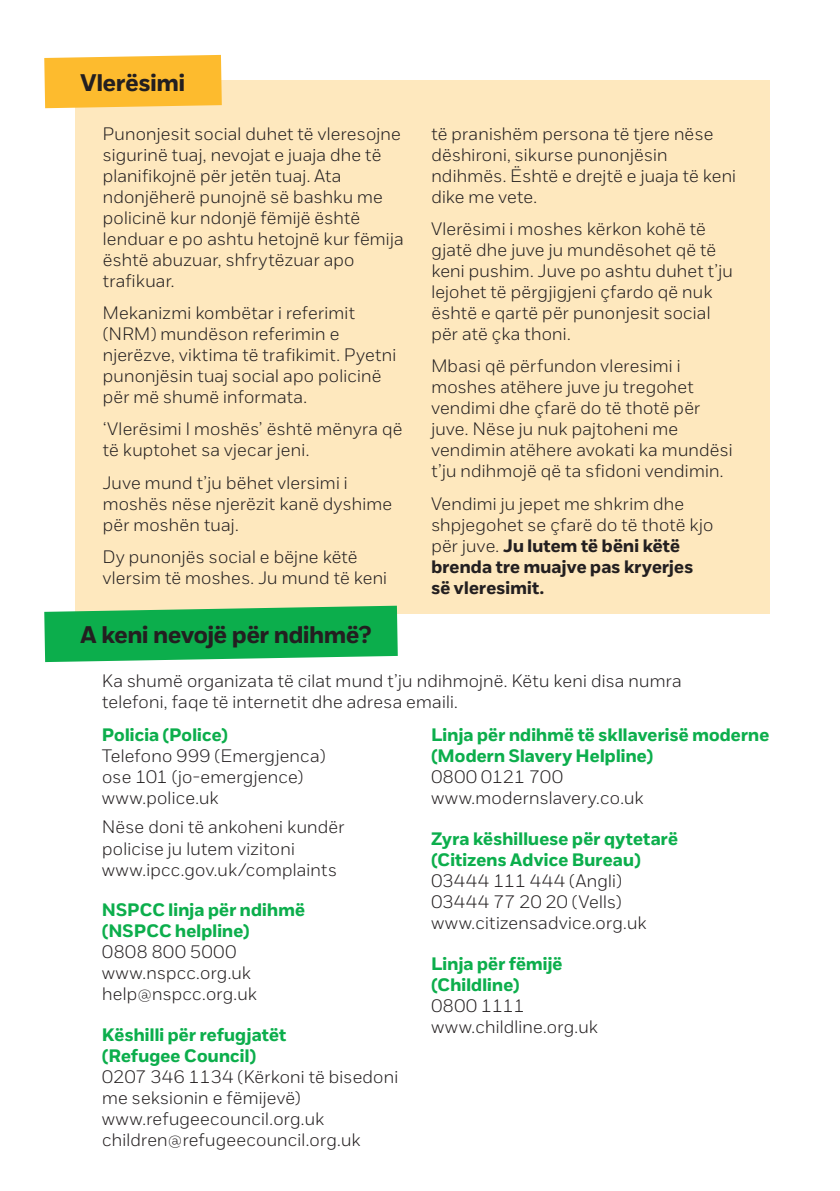
<style>
.page{position:relative;width:840px;height:1191px;background:#fff}
.page>*{position:absolute;margin:0;border:0;box-sizing:border-box;transform-origin:0 0}
.B_C_text_FS_Bk_9_10{font:700 24px "NSPCC";color:#231f20}
.B_C_text_FS_Bk_9_10-2{font:300 18px/21px "NSPCC";letter-spacing:.015em;color:#231f20}
.B_C_text_FS_Bk_9_10-3{font:700 18px/21px "NSPCC";letter-spacing:.015em;color:#0cae4c}
.s1{font-weight:700}
.s2{font-weight:700;color:#0cae4c}
.s3{font-weight:300;color:#231f20}
</style>
<div class="page">
<div style="left:75px;top:81px;width:694px;height:533px;background:#fee8be"></div>
<svg style="left:44px;top:55px;width:178px;height:53px;background:#fdbe38"></svg>
<svg style="left:44px;top:605px;width:353px;height:57px;background:#29b65d"></svg>
<p class="B_C_text_FS_Bk_9_10" style="left:80px;top:68px;width:106px">Vlerësimi</p>
<p class="B_C_text_FS_Bk_9_10-2" style="left:103px;top:123px;width:302px">Punonjesit social duhet të vleresojne sigurinë tuaj, nevojat e juaja dhe të planifikojnë për jetën tuaj. Ata ndonjëherë punojnë së bashku me policinë kur ndonjë fëmijë është lenduar e po ashtu hetojnë kur fëmija është abuzuar, shfrytëzuar apo trafikuar.</p>
<p class="B_C_text_FS_Bk_9_10-2" style="left:103px;top:302px;width:295px">Mekanizmi kombëtar i referimit (NRM) mundëson referimin e njerëzve, viktima të trafikimit. Pyetni punonjësin tuaj social apo policinë për më shumë informata.</p>
<p class="B_C_text_FS_Bk_9_10-2" style="left:103px;top:418px;width:301px">‘Vlerësimi I moshës’ është mënyra që të kuptohet sa vjecar jeni.</p>
<p class="B_C_text_FS_Bk_9_10-2" style="left:103px;top:472px;width:290px">Juve mund t’ju bëhet vlersimi i moshës nëse njerëzit kanë dyshime për moshën tuaj.</p>
<p class="B_C_text_FS_Bk_9_10-2" style="left:103px;top:546px;width:286px">Dy punonjës social e bëjne këtë vlersim të moshes. Ju mund të keni</p>
<p class="B_C_text_FS_Bk_9_10" style="left:80px;top:619px;width:292px">A keni nevojë për ndihmë?</p>
<p class="B_C_text_FS_Bk_9_10-2" style="left:431px;top:123px;width:306px">të pranishëm persona të tjere nëse dëshironi, sikurse punonjësin ndihmës. Është e drejtë e juaja të keni dike me vete.</p>
<p class="B_C_text_FS_Bk_9_10-2" style="left:431px;top:218px;width:303px">Vlerësimi i moshes kërkon kohë të gjatë dhe juve ju mundësohet që të keni pushim. Juve po ashtu duhet t’ju lejohet të përgjigjeni çfardo që nuk është e qartë për punonjesit social për atë çka thoni.</p>
<p class="B_C_text_FS_Bk_9_10-2" style="left:431px;top:355px;width:303px">Mbasi që përfundon vleresimi i moshes atëhere juve ju tregohet vendimi dhe çfarë do të thotë për juve. Nëse ju nuk pajtoheni me vendimin atëhere avokati ka mundësi t’ju ndihmojë që ta sfidoni vendimin.</p>
<p class="B_C_text_FS_Bk_9_10-2" style="left:431px;top:493px;width:283px">Vendimi ju jepet me shkrim dhe shpjegohet se çfarë do të thotë kjo për juve. <span class="s1">Ju lutem të bëni këtë brenda tre muajve pas kryerjes së vleresimit.</span></p>
<p class="B_C_text_FS_Bk_9_10-2" style="left:102px;top:670px;width:580px">Ka shumë organizata të cilat mund t’ju ndihmojnë. Këtu keni disa numra telefoni, faqe të internetit dhe adresa emaili.</p>
<p class="B_C_text_FS_Bk_9_10-2" style="left:102px;top:724px;width:225px"><span class="s2">Policia (Police)<br></span>Telefono 999 (Emergjenca) ose 101 (jo-emergjence) www.police.uk</p>
<p class="B_C_text_FS_Bk_9_10-2" style="left:102px;top:816px;width:244px">Nëse doni të ankoheni kundër policise ju lutem vizitoni www.ipcc.gov.uk/complaints</p>
<p class="B_C_text_FS_Bk_9_10-2" style="left:102px;top:899px;width:204px"><span class="s2">NSPCC linja për ndihmë (NSPCC helpline)<br></span>0808 800 5000 www.nspcc.org.uk help@nspcc.org.uk</p>
<p class="B_C_text_FS_Bk_9_10-2" style="left:102px;top:1024px;width:297px"><span class="s2">Këshilli për refugjatët<br>(Refugee Council)<br></span>0207 346 1134 (Kërkoni të bisedoni me seksionin e fëmijevë) www.refugeecouncil.org.uk children@refugeecouncil.org.uk</p>
<p class="B_C_text_FS_Bk_9_10-3" style="left:431px;top:724px;width:339px">Linja për ndihmë të skllaverisë moderne (Modern Slavery Helpline)<br><span class="s3">0800 0121 700 www.modernslavery.co.uk</span></p>
<p class="B_C_text_FS_Bk_9_10-2" style="left:431px;top:828px;width:248px"><span class="s2">Zyra këshilluese për qytetarë (Citizens Advice Bureau)<br></span>03444 111 444 (Angli)<br>03444 77 20 20 (Vells) www.citizensadvice.org.uk</p>
<p class="B_C_text_FS_Bk_9_10-2" style="left:431px;top:952px;width:168px"><span class="s2">Linja për fëmijë (Childline)<br></span>0800 1111 www.childline.org.uk</p>
</div>
